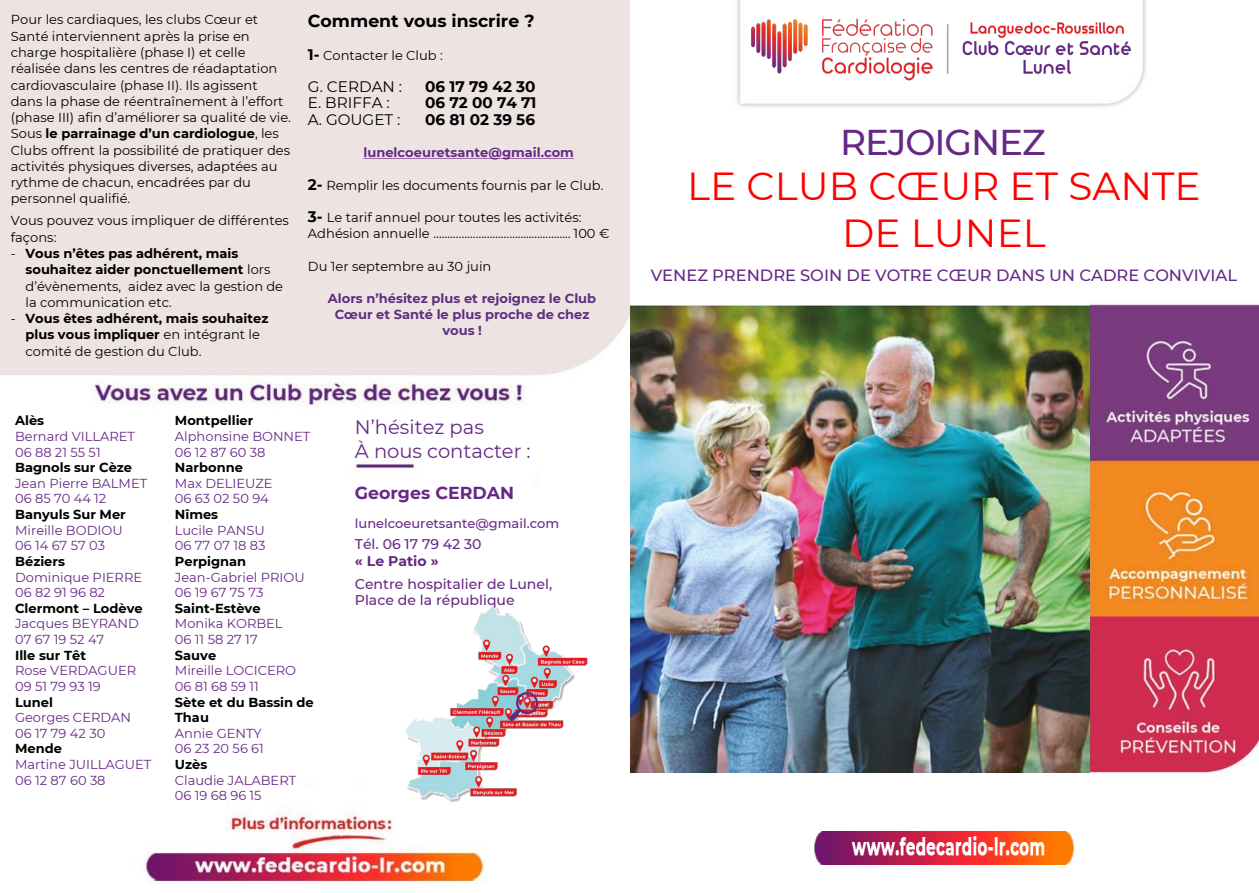
<style>
.page{position:relative;width:1259px;height:893px;background:#fff}
.page>*{position:absolute;margin:0;border:0;box-sizing:border-box;transform-origin:0 0}
.t1{font:39.15px "Montserrat";color:#f00}
.t2{font:39px "Montserrat";color:#f00}
.t3{font:500 35.85px "Montserrat";letter-spacing:-.03em;color:#662885}
.t4{font:19.5px/23.4px "Montserrat";color:#662885}
.t5{font:700 17.25px "Montserrat";color:#000}
.t6{font:700 17.25px "Montserrat";color:#662885}
.t7{font:500 16.2px "Montserrat";color:#662885}
.t8{font:700 15.3px "Montserrat";color:#000}
.t9{font:15.3px "Montserrat";color:#000}
.t10{font:500 14.1px/17px "Montserrat";color:#662885}
.t11{font:700 14.1px "Montserrat";color:#662885}
.t12{font:13.05px/16.4px "Montserrat";color:#000}
.t13{font:13.05px/15.6px "Montserrat";color:#662885}
.t14{font:700 13.05px/16.2px "Montserrat";color:#000}
.t15{font:700 13.05px/16.2px "Montserrat";color:#5e2e81;text-align:center}
.t16{font:500 13.05px "Montserrat";color:#662885}
.t17{font:700 13.05px "Montserrat";color:#662885}
.s1{font-weight:700}
.s2{font-weight:400}
.s3{font-weight:700;font-size:15.3px}
</style>
<div class="page">
<img style="left:629px;top:0;width:630px;height:868px">
<img style="left:720px;top:832px;width:448px;height:32px">
<img style="left:720px;top:0;width:539px;height:106px">
<img style="left:629px;top:305px;width:460px;height:468px">
<img style="left:0;top:0;width:629px;height:884px">
<img style="left:278px;top:517px;width:351px;height:367px">
<svg style="left:509px;top:692px;width:29px;height:29px"></svg>
<svg style="left:363px;top:158px;width:211px;height:1px"></svg>
<p class="t12" style="left:11px;top:11px;width:282px">Pour les cardiaques, les clubs Cœur et Santé interviennent après la prise en charge hospitalière (phase I) et celle réalisée dans les centres de réadaptation cardiovasculaire (phase II). Ils agissent dans la phase de réentraînement à l’effort (phase III) afin d’améliorer sa qualité de vie.<br>Sous <span class="s1">le parrainage d’un cardiologue</span>, les Clubs offrent la possibilité de pratiquer des activités physiques diverses, adaptées au rythme de chacun, encadrées par du personnel qualifié.</p>
<p class="t12" style="left:11px;top:212px;width:279px">Vous pouvez vous impliquer de différentes façons:</p>
<p class="t12" style="left:26px;top:245px;width:259px;text-indent:-15px">- <span class="s1">Vous n’êtes pas adhérent, mais souhaitez aider ponctuellement</span> lors d’évènements, aidez avec la gestion de la communication etc.</p>
<p class="t14" style="left:26px;top:310px;width:244px;text-indent:-15px"><span class="s2">-</span> Vous êtes adhérent, mais souhaitez plus vous impliquer <span class="s2">en intégrant le comité de gestion du Club.</span></p>
<h3 class="t5" style="left:308px;top:8px;width:228px">Comment vous inscrire ?</h3>
<p class="t12" style="left:308px;top:46px;width:136px"><span class="s3">1-</span> Contacter le Club :</p>
<p class="t9" style="left:308px;top:76px;width:96px">G. CERDAN :</p>
<p class="t8" style="left:425px;top:76px;width:112px">06 17 79 42 30</p>
<p class="t9" style="left:308px;top:92px;width:83px">E. BRIFFA :</p>
<p class="t8" style="left:425px;top:92px;width:113px">06 72 00 74 71</p>
<p class="t9" style="left:308px;top:109px;width:94px">A. GOUGET :</p>
<p class="t8" style="left:425px;top:108px;width:111px">06 81 02 39 56</p>
<p class="t17" style="left:363px;top:143px;width:212px">lunelcoeuretsante@gmail.com</p>
<p class="t12" style="left:308px;top:177px;width:297px"><span class="s3">2-</span> Remplir les documents fournis par le Club.</p>
<p class="t12" style="left:308px;top:209px;width:303px"><span class="s3">3-</span> Le tarif annuel pour toutes les activités:<br>Adhésion annuelle ……………………………..………….. 100 €</p>
<p class="t12" style="left:308px;top:258px;width:185px">Du 1er septembre au 30 juin</p>
<p class="t15" style="left:328px;top:290px;width:270px">Alors n’hésitez plus et rejoignez le Club<br>Cœur et Santé le plus proche de chez vous !</p>
<p class="t14" style="left:15px;top:412px;width:31px">Alès</p>
<p class="t13" style="left:15px;top:428px;width:121px">Bernard VILLARET<br>06 88 21 55 51</p>
<p class="t14" style="left:15px;top:459px;width:119px">Bagnols sur Cèze</p>
<p class="t13" style="left:15px;top:475px;width:134px">Jean Pierre BALMET<br>06 85 70 44 12</p>
<p class="t14" style="left:15px;top:506px;width:112px">Banyuls Sur Mer</p>
<p class="t13" style="left:15px;top:522px;width:109px">Mireille BODIOU<br>06 14 67 57 03</p>
<p class="t14" style="left:15px;top:552px;width:51px">Béziers</p>
<p class="t13" style="left:15px;top:569px;width:128px">Dominique PIERRE<br>06 82 91 96 82</p>
<p class="t14" style="left:15px;top:599px;width:129px">Clermont – Lodève</p>
<p class="t13" style="left:15px;top:615px;width:125px">Jacques BEYRAND<br>07 67 19 52 47</p>
<p class="t14" style="left:15px;top:646px;width:73px">Ille sur Têt</p>
<p class="t13" style="left:15px;top:662px;width:122px">Rose VERDAGUER<br>09 51 79 93 19</p>
<p class="t14" style="left:15px;top:693px;width:39px">Lunel</p>
<p class="t13" style="left:15px;top:709px;width:118px">Georges CERDAN<br>06 17 79 42 30</p>
<p class="t14" style="left:15px;top:740px;width:48px">Mende</p>
<p class="t13" style="left:15px;top:756px;width:138px">Martine JUILLAGUET<br>06 12 87 60 38</p>
<p class="t14" style="left:175px;top:412px;width:80px">Montpellier</p>
<p class="t13" style="left:175px;top:428px;width:137px">Alphonsine BONNET<br>06 12 87 60 38</p>
<p class="t14" style="left:175px;top:459px;width:69px">Narbonne</p>
<p class="t13" style="left:175px;top:475px;width:99px">Max DELIEUZE<br>06 63 02 50 94</p>
<p class="t14" style="left:175px;top:506px;width:45px">Nîmes</p>
<p class="t13" style="left:175px;top:522px;width:92px">Lucile PANSU<br>06 77 07 18 83</p>
<p class="t14" style="left:175px;top:552px;width:73px">Perpignan</p>
<p class="t13" style="left:175px;top:569px;width:131px">Jean-Gabriel PRIOU<br>06 19 67 75 73</p>
<p class="t14" style="left:175px;top:599px;width:87px">Saint-Estève</p>
<p class="t13" style="left:175px;top:615px;width:109px">Monika KORBEL<br>06 11 58 27 17</p>
<p class="t14" style="left:175px;top:646px;width:43px">Sauve</p>
<p class="t13" style="left:175px;top:662px;width:123px">Mireille LOCICERO<br>06 81 68 59 11</p>
<p class="t14" style="left:175px;top:693px;width:140px;line-height:15.6px">Sète et du Bassin de<br>Thau</p>
<p class="t13" style="left:175px;top:725px;width:90px">Annie GENTY<br>06 23 20 56 61</p>
<p class="t14" style="left:175px;top:756px;width:34px">Uzès</p>
<p class="t13" style="left:175px;top:772px;width:123px">Claudie JALABERT<br>06 19 68 96 15</p>
<h3 class="t4" style="left:355px;top:415px;width:177px">N’hésitez pas<br>À nous contacter :</h3>
<h3 class="t6" style="left:355px;top:481px;width:161px">Georges CERDAN</h3>
<p class="t16" style="left:355px;top:514px;width:206px">lunelcoeuretsante@gmail.com</p>
<p class="t10" style="left:355px;top:535px;width:128px">Tél. 06 17 79 42 30</p>
<p class="t11" style="left:355px;top:551px;width:85px">« Le Patio »</p>
<p class="t10" style="left:355px;top:574px;width:199px">Centre hospitalier de Lunel,<br>Place de la république</p>
<h3 class="t3" style="left:840px;top:117px;width:207px">REJOIGNEZ</h3>
<h2 class="t2" style="left:687px;top:159px;width:515px">LE CLUB CŒUR ET SANTE</h2>
<h1 class="t1" style="left:842px;top:206px;width:205px">DE LUNEL</h1>
<p class="t7" style="left:651px;top:264px;width:588px">VENEZ PRENDRE SOIN DE VOTRE CŒUR DANS UN CADRE CONVIVIAL</p>
</div>
